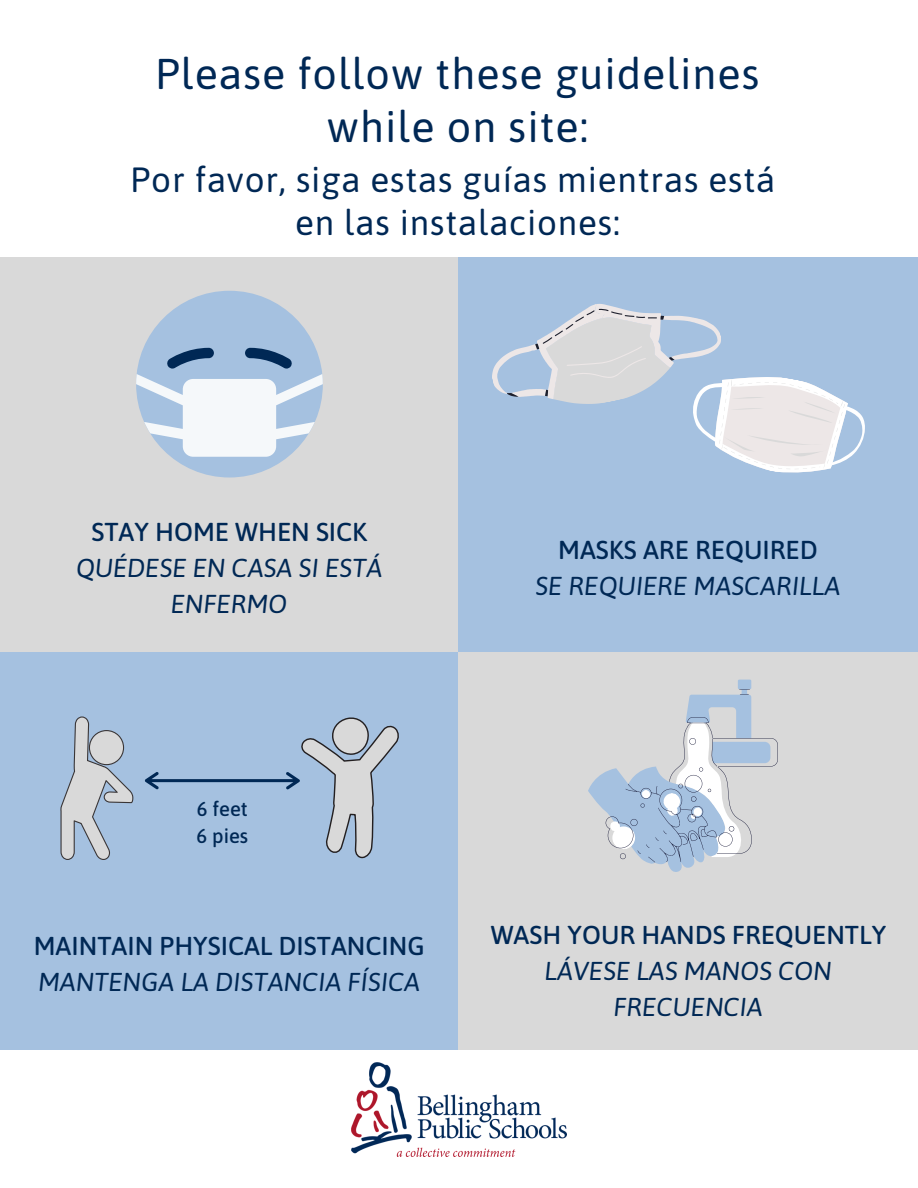
<style>
.page{position:relative;width:918px;height:1188px;background:#fff}
.page>*{position:absolute;margin:0;border:0;box-sizing:border-box;transform-origin:0 0}
.t1{font:43.05px "Asap";letter-spacing:.025em;color:#002855}
.t2{font:34.95px "Asap";letter-spacing:.025em;color:#002855}
.t3{font:italic 25.95px/36px "Asap";color:#002855;text-align:center}
.t4{font:500 25.95px "Asap";color:#002855}
.t5{font:italic 25.8px/36px "Asap";color:#002855;text-align:center}
.t6{font:500 25.8px "Asap";color:#002855}
.t7{font:500 20.25px "Asap";color:#002855}
</style>
<div class="page">
<div style="left:457px;top:257px;width:461px;height:396px;background:#a5c1e0"></div>
<div style="left:457px;top:653px;width:461px;height:397px;background:#d9d9d9"></div>
<div style="left:0;top:257px;width:458px;height:396px;background:#d9d9d9"></div>
<div style="left:0;top:653px;width:458px;height:397px;background:#a5c1e0"></div>
<img style="left:352px;top:1063px;width:214px;height:93px">
<svg style="left:60px;top:716px;width:73px;height:144px"></svg>
<svg style="left:145px;top:717px;width:254px;height:141px"></svg>
<svg style="left:588px;top:680px;width:190px;height:192px"></svg>
<svg style="left:492px;top:304px;width:373px;height:169px"></svg>
<div style="left:136px;top:291px;width:187px;height:187px;background:#a5c1e0;border-radius:50%"></div>
<svg style="left:136px;top:348px;width:187px;height:109px"></svg>
<p class="t1" style="left:155px;top:49px;width:606px">Please follow these guidelines</p>
<p class="t1" style="left:327px;top:102px;width:263px">while on site:</p>
<p class="t2" style="left:131px;top:159px;width:646px">Por favor, siga estas guías mientras está</p>
<p class="t2" style="left:295px;top:202px;width:327px">en las instalaciones:</p>
<p class="t4" style="left:91px;top:517px;width:277px">STAY HOME WHEN SICK</p>
<p class="t3" style="left:76px;top:549px;width:308px">QUÉDESE EN CASA SI ESTÁ<br>ENFERMO</p>
<p class="t4" style="left:558px;top:535px;width:261px">MASKS ARE REQUIRED</p>
<p class="t3" style="left:535px;top:567px;width:307px">SE REQUIERE MASCARILLA</p>
<p class="t7" style="left:197px;top:797px;width:52px">6 feet</p>
<p class="t7" style="left:196px;top:824px;width:53px">6 pies</p>
<p class="t6" style="left:34px;top:931px;width:393px">MAINTAIN PHYSICAL DISTANCING</p>
<p class="t5" style="left:38px;top:964px;width:383px">MANTENGA LA DISTANCIA FÍSICA</p>
<p class="t6" style="left:491px;top:920px;width:397px">WASH YOUR HANDS FREQUENTLY</p>
<p class="t5" style="left:545px;top:952px;width:289px">LÁVESE LAS MANOS CON<br>FRECUENCIA</p>
</div>
